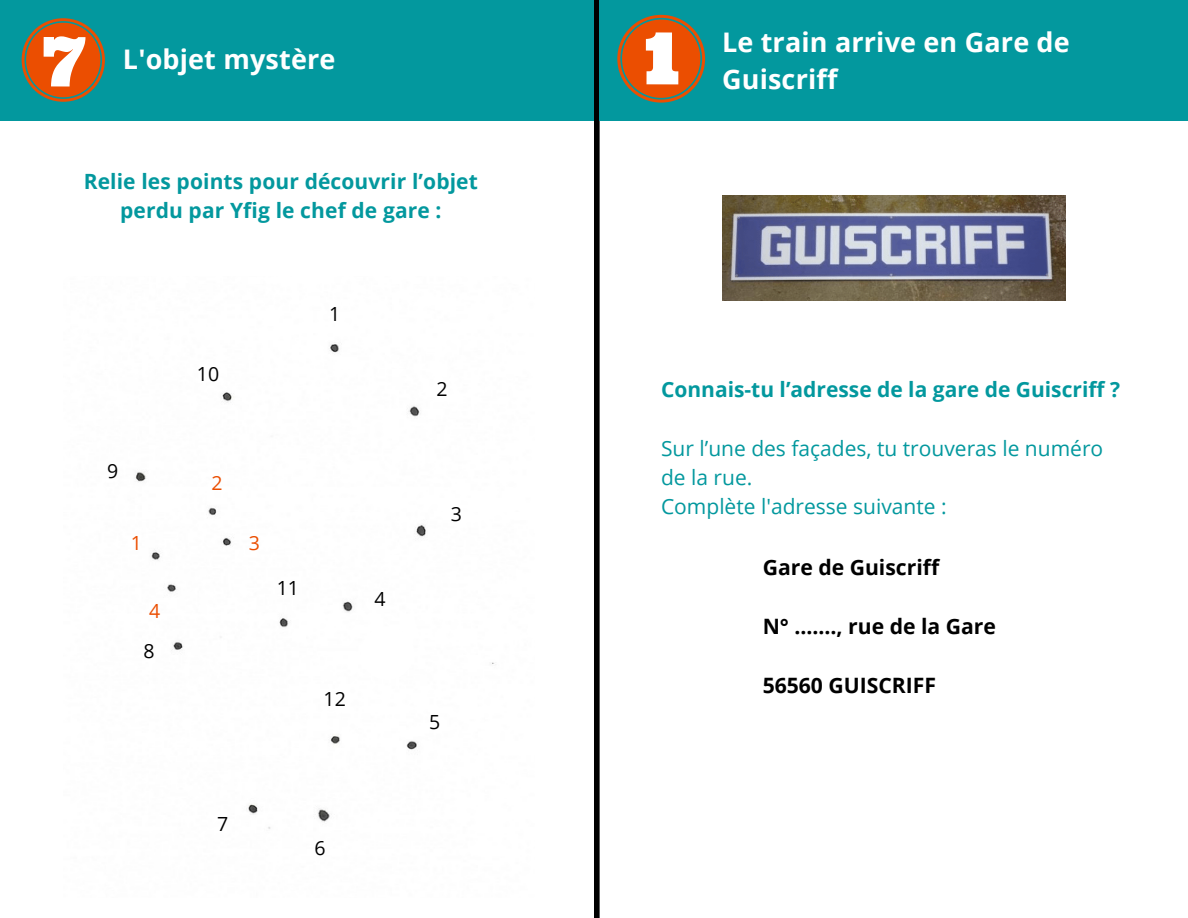
<style>
.page{position:relative;width:1188px;height:918px;background:#fff}
.page>*{position:absolute;margin:0;border:0;box-sizing:border-box;transform-origin:0 0}
.t1{font:700 27px/37.2px "Open Sans";letter-spacing:.005em;color:#fff}
.t2{font:700 21.15px "Open Sans";color:#000}
.t3{font:700 21px/29.2px "Open Sans";letter-spacing:.005em;color:#03989e;text-align:center}
.t4{font:21px/29.2px "Open Sans";color:#03989e}
.t5{font:19.5px "Open Sans";color:#000}
.t6{font:19.5px "Open Sans";color:#eb4e01}
</style>
<div class="page">
<div style="left:594px;top:0;width:6px;height:918px;background:#000"></div>
<div style="left:0;top:0;width:594px;height:120px;background:#03989e"></div>
<div style="left:600px;top:0;width:588px;height:120px;background:#03989e"></div>
<img style="left:722px;top:195px;width:343px;height:106px">
<svg style="left:617px;top:15px;width:88px;height:88px"></svg>
<svg style="left:22px;top:18px;width:83px;height:84px"></svg>
<img style="left:135px;top:344px;width:359px;height:485px">
<svg style="left:360px;top:626px;width:54px;height:54px"></svg>
<p class="t1" style="left:123px;top:40px;width:214px">L'objet mystère</p>
<p class="t3" style="left:84px;top:166px;width:396px">Relie les points pour découvrir l’objet perdu par Yfig le chef de gare :</p>
<p class="t5" style="left:107px;top:458px;width:13px">9</p>
<p class="t6" style="left:131px;top:530px;width:13px">1</p>
<p class="t6" style="left:149px;top:597px;width:13px">4</p>
<p class="t5" style="left:144px;top:637px;width:13px">8</p>
<p class="t5" style="left:197px;top:360px;width:24px">10</p>
<p class="t5" style="left:329px;top:300px;width:13px">1</p>
<p class="t6" style="left:211px;top:469px;width:13px">2</p>
<p class="t6" style="left:249px;top:530px;width:13px">3</p>
<p class="t5" style="left:277px;top:574px;width:24px">11</p>
<p class="t5" style="left:374px;top:586px;width:13px">4</p>
<p class="t5" style="left:324px;top:685px;width:24px">12</p>
<p class="t5" style="left:217px;top:810px;width:13px">7</p>
<p class="t5" style="left:315px;top:835px;width:13px">6</p>
<p class="t5" style="left:436px;top:375px;width:13px">2</p>
<p class="t5" style="left:451px;top:500px;width:13px">3</p>
<p class="t5" style="left:429px;top:709px;width:13px">5</p>
<p class="t1" style="left:722px;top:22px;width:349px">Le train arrive en Gare de<br>Guiscriff</p>
<p class="t3" style="left:661px;top:374px;width:461px">Connais-tu l’adresse de la gare de Guiscriff ?</p>
<p class="t4" style="left:661px;top:433px;width:444px">Sur l’une des façades, tu trouveras le numéro de la rue.</p>
<p class="t4" style="left:661px;top:491px;width:287px">Complète l'adresse suivante :</p>
<p class="t2" style="left:763px;top:552px;width:178px">Gare de Guiscriff</p>
<p class="t2" style="left:763px;top:611px;width:235px">N° ....…, rue de la Gare</p>
<p class="t2" style="left:763px;top:670px;width:175px">56560 GUISCRIFF</p>
</div>
